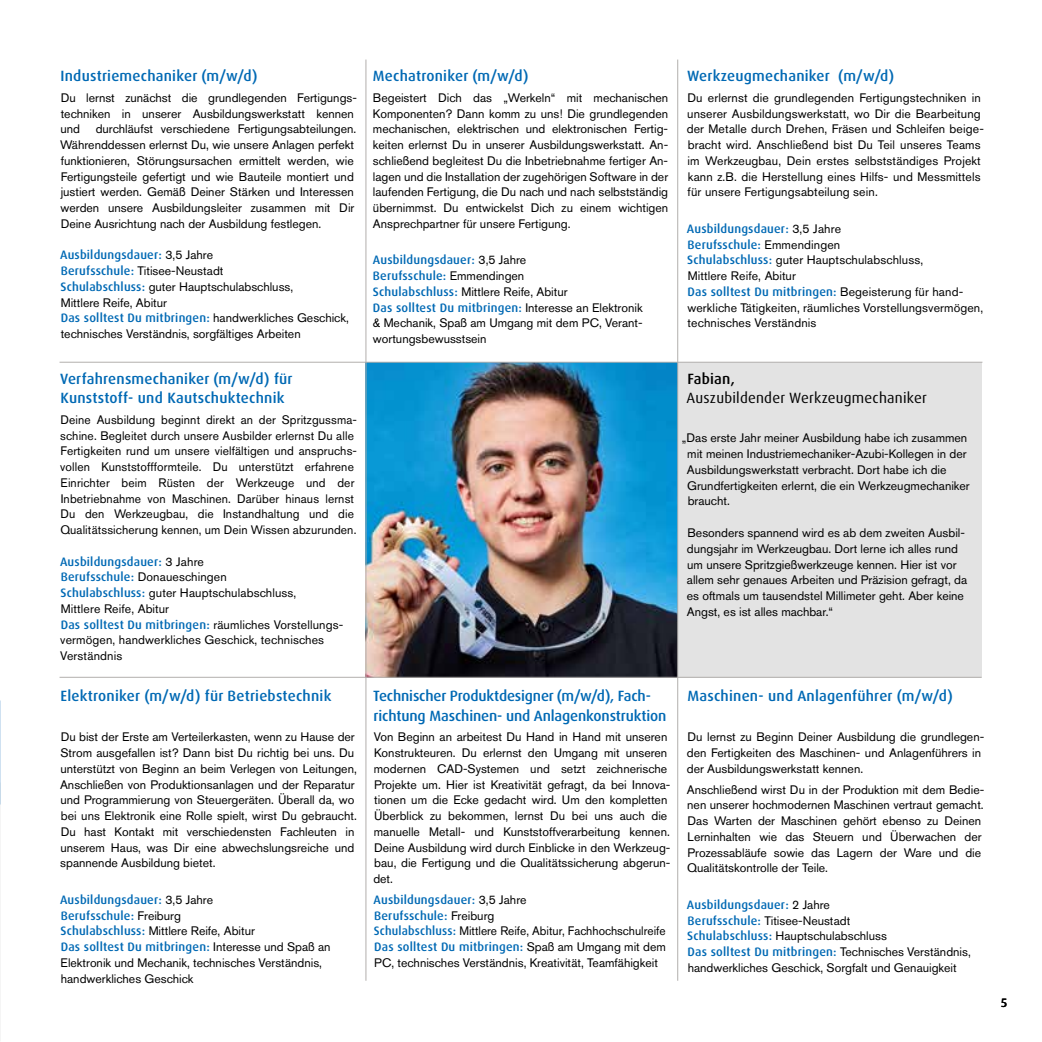
<style>
.page{position:relative;width:1042px;height:1042px;background:#fff}
.page>*{position:absolute;margin:0;border:0;box-sizing:border-box;transform-origin:0 0}
.t1{font:500 14.88px/19.2px "Dax OT";letter-spacing:.015em;color:#0069b4}
.t2{font:500 14.88px/19.2px "Dax OT";letter-spacing:-.01em;color:#0069b4}
.t3{font:14.88px "Dax OT";letter-spacing:.015em;color:#000}
.t4{font:500 14.88px "Dax OT";letter-spacing:.015em;color:#000}
.t5{font:12.25px/15.8px "Akzidenz Grotesk Pro";color:#000}
.t6{font:500 12.25px/15.8px "Dax OT";letter-spacing:.015em;color:#0069b4}
.t7{font:500 12.25px "Dax OT";color:#000}
.s1{font-family:"Akzidenz Grotesk Pro";font-weight:400;color:#000}
.s2{font-family:"Dax OT";font-weight:500;color:#0069b4}
</style>
<div class="page">
<div style="left:366px;top:362px;width:615px;height:315px;background:#e3e3e3"></div>
<img style="left:366px;top:363px;width:311px;height:314px">
<hr style="left:677px;top:60px;width:1px;height:921px;background:#b2afad">
<hr style="left:60px;top:362px;width:922px;height:1px;background:#b2afad">
<hr style="left:60px;top:677px;width:921px;height:1px;background:#b2afad">
<hr style="left:365px;top:60px;width:1px;height:921px;background:#b2afad">
<p class="t1" style="left:61px;top:66px;width:198px">Industriemechaniker (m/w/d)</p>
<p class="t5" style="left:60px;top:90px;width:298px">Du lernst zunächst die grundlegenden Fertigungs&shy;techniken in unserer Ausbildungswerkstatt kennen und</p>
<p class="t5" style="left:60px;top:121px;width:298px;text-indent:35px">durchläufst verschiedene Fertigungsabteilungen.<br>Währenddessen erlernst Du, wie unsere Anlagen perfekt funktionieren, Störungsursachen ermittelt werden, wie Fertigungsteile gefertigt und wie Bauteile montiert und justiert werden. Gemäß Deiner Stärken und Interessen werden unsere Ausbildungsleiter zusammen mit Dir Deine Ausrichtung nach der Ausbildung festlegen.</p>
<p class="t6" style="left:60px;top:247px;width:155px">Ausbildungsdauer: <span class="s1">3,5 Jahre</span></p>
<p class="t5" style="left:60px;top:263px;width:234px"><span class="s2">Berufsschule:</span> Titisee-Neustadt<br><span class="s2">Schulabschluss:</span> guter Hauptschulabschluss,<br>Mittlere Reife, Abitur</p>
<p class="t6" style="left:61px;top:310px;width:289px">Das solltest Du mitbringen: <span class="s1">handwerkliches Geschick,</span></p>
<p class="t5" style="left:61px;top:326px;width:241px">technisches Verständnis, sorgfältiges Arbeiten</p>
<p class="t1" style="left:60px;top:369px;width:234px">Verfahrensmechaniker (m/w/d) für<br>Kunststoff- und Kautschuktechnik</p>
<p class="t5" style="left:60px;top:411px;width:298px">Deine Ausbildung beginnt direkt an der Spritzgussma&shy;schine. Begleitet durch unsere Ausbilder erlernst Du alle Fertigkeiten rund um unsere vielfältigen und anspruchs&shy;vollen Kunststoffformteile. Du unterstützt erfahrene Einrichter beim Rüsten der Werkzeuge und der Inbetriebnahme von Maschinen. Darüber hinaus lernst Du den Werkzeugbau, die Instandhaltung und die Qualitätssicherung kennen, um Dein Wissen abzurunden.</p>
<p class="t6" style="left:60px;top:553px;width:145px">Ausbildungsdauer: <span class="s1">3 Jahre</span></p>
<p class="t5" style="left:60px;top:569px;width:237px"><span class="s2">Berufsschule:</span> Donaueschingen<br><span class="s2">Schulabschluss:</span> guter Hauptschulabschluss,<br>Mittlere Reife, Abitur</p>
<p class="t6" style="left:61px;top:616px;width:284px">Das solltest Du mitbringen: <span class="s1">räumliches Vorstellungs-</span></p>
<p class="t5" style="left:60px;top:632px;width:265px">vermögen, handwerkliches Geschick, technisches<br>Verständnis</p>
<p class="t1" style="left:61px;top:687px;width:272px">Elektroniker (m/w/d) für Betriebstechnik</p>
<p class="t5" style="left:60px;top:729px;width:298px">Du bist der Erste am Verteilerkasten, wenn zu Hause der Strom ausgefallen ist? Dann bist Du richtig bei uns. Du unterstützt von Beginn an beim Verlegen von Leitungen, Anschließen von Produktionsanlagen und der Reparatur und Programmierung von Steuergeräten. Überall da, wo bei uns Elektronik eine Rolle spielt, wirst Du gebraucht.<br>Du hast Kontakt mit verschiedensten Fachleuten in unserem Haus, was Dir eine abwechslungsreiche und spannende Ausbildung bietet.</p>
<p class="t6" style="left:60px;top:892px;width:155px">Ausbildungsdauer: <span class="s1">3,5 Jahre<br></span>Berufsschule: <span class="s1">Freiburg</span></p>
<p class="t5" style="left:60px;top:923px;width:196px"><span class="s2">Schulabschluss:</span> Mittlere Reife, Abitur</p>
<p class="t6" style="left:61px;top:939px;width:271px">Das solltest Du mitbringen: <span class="s1">Interesse und Spaß an</span></p>
<p class="t5" style="left:61px;top:954px;width:263px">Elektronik und Mechanik, technisches Verständnis, handwerkliches Geschick</p>
<p class="t1" style="left:373px;top:66px;width:157px">Mechatroniker (m/w/d)</p>
<p class="t5" style="left:373px;top:90px;width:297px;text-align:justify">Begeistert Dich das „Werkeln“ mit mechanischen Komponenten? Dann komm zu uns! Die grundlegenden mechanischen, elektrischen und elektronischen Fertig&shy;keiten erlernst Du in unserer Ausbildungswerkstatt. An&shy;schließend begleitest Du die Inbetriebnahme fertiger An&shy;lagen und die Installation der zugehörigen Software in der laufenden Fertigung, die Du nach und nach selbstständig übernimmst. Du entwickelst Dich zu einem wichtigen Ansprechpartner für unsere Fertigung.</p>
<p class="t6" style="left:373px;top:252px;width:155px">Ausbildungsdauer: <span class="s1">3,5 Jahre<br></span>Berufsschule: <span class="s1">Emmendingen</span></p>
<p class="t5" style="left:373px;top:284px;width:196px"><span class="s2">Schulabschluss:</span> Mittlere Reife, Abitur</p>
<p class="t6" style="left:373px;top:300px;width:271px">Das solltest Du mitbringen: <span class="s1">Interesse an Elektronik</span></p>
<p class="t5" style="left:373px;top:315px;width:271px">&amp; Mechanik, Spaß am Umgang mit dem PC, Verant&shy;wortungsbewusstsein</p>
<p class="t1" style="left:687px;top:66px;width:209px">Werkzeugmechaniker (m/w/d)</p>
<p class="t5" style="left:687px;top:90px;width:298px">Du erlernst die grundlegenden Fertigungstechniken in unserer Ausbildungswerkstatt, wo Dir die Bearbeitung der Metalle durch Drehen, Fräsen und Schleifen beige&shy;bracht wird. Anschließend bist Du Teil unseres Teams im Werkzeugbau, Dein erstes selbstständiges Projekt kann z.B. die Herstellung eines Hilfs- und Messmittels für unsere Fertigungsabteilung sein.</p>
<p class="t6" style="left:687px;top:221px;width:156px">Ausbildungsdauer: <span class="s1">3,5 Jahre<br></span>Berufsschule: <span class="s1">Emmendingen</span></p>
<p class="t5" style="left:687px;top:252px;width:237px"><span class="s2">Schulabschluss:</span> guter Hauptschulabschluss,<br>Mittlere Reife, Abitur</p>
<p class="t6" style="left:687px;top:284px;width:277px">Das solltest Du mitbringen: <span class="s1">Begeisterung für hand-</span></p>
<p class="t5" style="left:687px;top:299px;width:297px">werkliche Tätigkeiten, räumliches Vorstellungsvermögen, technisches Verständnis</p>
<p class="t4" style="left:687px;top:369px;width:49px">Fabian,</p>
<p class="t3" style="left:686px;top:388px;width:242px">Auszubildender Werkzeugmechaniker</p>
<p class="t5" style="left:687px;top:430px;width:284px;text-indent:-5px">„Das erste Jahr meiner Ausbildung habe ich zusammen mit meinen Industriemechaniker-Azubi-Kollegen in der Ausbildungswerkstatt verbracht. Dort habe ich die Grundfertigkeiten erlernt, die ein Werkzeugmechaniker braucht.</p>
<p class="t5" style="left:687px;top:525px;width:282px">Besonders spannend wird es ab dem zweiten Ausbil&shy;dungsjahr im Werkzeugbau. Dort lerne ich alles rund um unsere Spritzgießwerkzeuge kennen. Hier ist vor allem sehr genaues Arbeiten und Präzision gefragt, da es oftmals um tausendstel Millimeter geht. Aber keine Angst, es ist alles machbar.“</p>
<p class="t2" style="left:373px;top:687px;width:295px">Technischer Produktdesigner (m/w/d), Fach&shy;richtung Maschinen- und Anlagenkonstruktion</p>
<p class="t5" style="left:373px;top:729px;width:298px">Von Beginn an arbeitest Du Hand in Hand mit unseren Konstrukteuren. Du erlernst den Umgang mit unseren modernen CAD-Systemen und setzt zeichnerische Projekte um. Hier ist Kreativität gefragt, da bei Innova&shy;tionen um die Ecke gedacht wird. Um den kompletten Überblick zu bekommen, lernst Du bei uns auch die manuelle Metall- und Kunststoffverarbeitung kennen.<br>Deine Ausbildung wird durch Einblicke in den Werkzeug&shy;bau, die Fertigung und die Qualitätssicherung abgerun&shy;det.</p>
<p class="t6" style="left:373px;top:892px;width:155px">Ausbildungsdauer: <span class="s1">3,5 Jahre<br></span>Berufsschule: <span class="s1">Freiburg</span></p>
<p class="t5" style="left:374px;top:923px;width:293px"><span class="s2">Schulabschluss:</span> Mittlere Reife, Abitur, Fachhochschulreife</p>
<p class="t6" style="left:374px;top:939px;width:293px">Das solltest Du mitbringen: <span class="s1">Spaß am Umgang mit dem</span></p>
<p class="t5" style="left:374px;top:954px;width:285px">PC, technisches Verständnis, Kreativität, Teamfähigkeit</p>
<p class="t1" style="left:687px;top:687px;width:267px">Maschinen- und Anlagenführer (m/w/d)</p>
<p class="t5" style="left:687px;top:729px;width:299px">Du lernst zu Beginn Deiner Ausbildung die grundlegen&shy;den Fertigkeiten des Maschinen- und Anlagenführers in der Ausbildungswerkstatt kennen.</p>
<p class="t5" style="left:687px;top:781px;width:299px">Anschließend wirst Du in der Produktion mit dem Bedie&shy;nen unserer hochmodernen Maschinen vertraut gemacht.<br>Das Warten der Maschinen gehört ebenso zu Deinen Lerninhalten wie das Steuern und Überwachen der Prozessabläufe sowie das Lagern der Ware und die Qualitätskontrolle der Teile.</p>
<p class="t6" style="left:687px;top:897px;width:145px">Ausbildungsdauer: <span class="s1">2 Jahre</span></p>
<p class="t5" style="left:687px;top:912px;width:201px"><span class="s2">Berufsschule:</span> Titisee-Neustadt<br><span class="s2">Schulabschluss:</span> Hauptschulabschluss</p>
<p class="t6" style="left:687px;top:944px;width:285px">Das solltest Du mitbringen: <span class="s1">Technisches Verständnis,</span></p>
<p class="t5" style="left:688px;top:959px;width:271px">handwerkliches Geschick, Sorgfalt und Genauigkeit</p>
<p class="t7" style="left:1001px;top:995px;width:8px">5</p>
</div>
